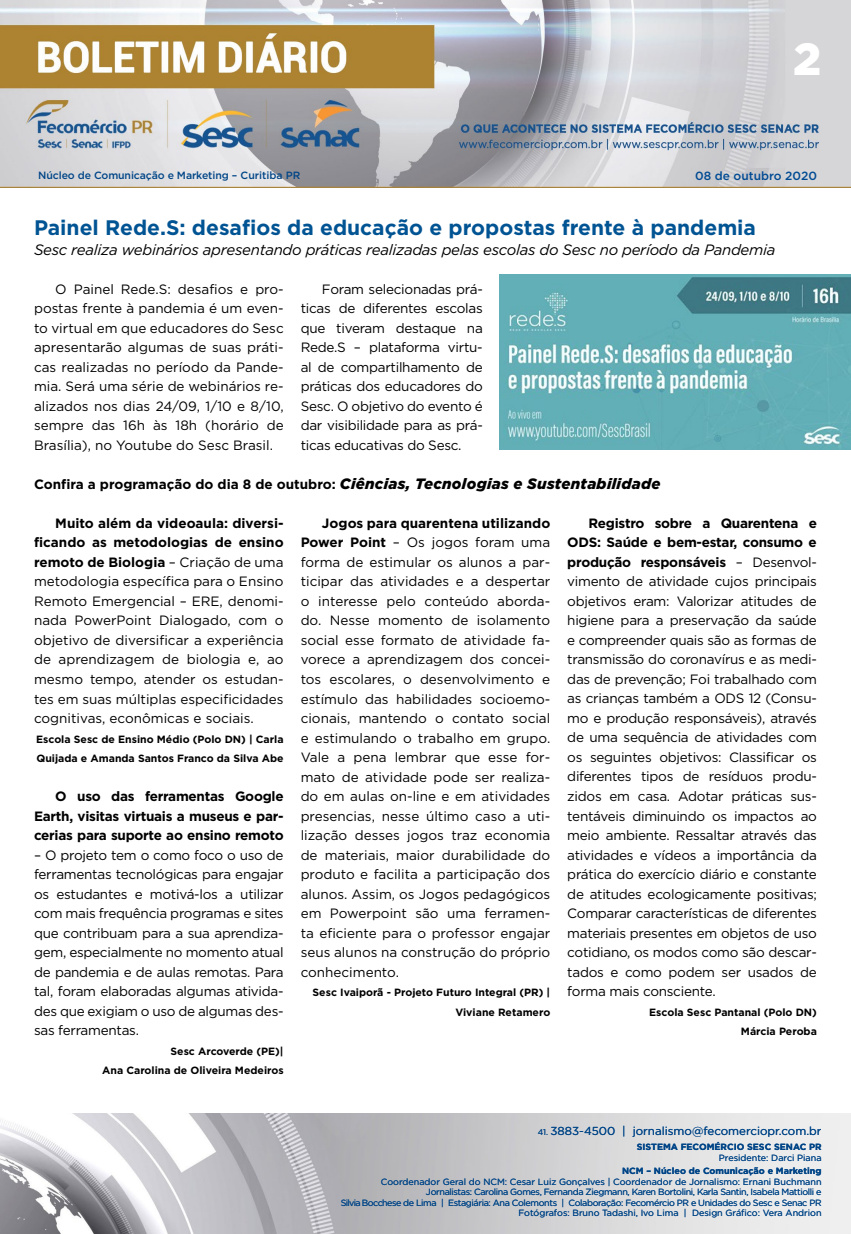
<style>
.page{position:relative;width:851px;height:1234px;background:#fff}
.page>*{position:absolute;margin:0;border:0;box-sizing:border-box;transform-origin:0 0}
.t1{font:900 45px "Gotham";color:#fff}
.t2{font:700 21px "Gotham";color:#005493}
.t3{font:italic 15px "Gotham";letter-spacing:-.02em;color:#000}
.t4{font:italic 900 15px "Gotham";letter-spacing:.02em;color:#000}
.t5{font:13.5px/19.5px "Gotham";letter-spacing:-.02em;color:#000;text-align:justify}
.t6{font:700 13.5px/19.5px "Gotham";letter-spacing:-.02em;color:#000;text-align:justify}
.t7{font:500 11.85px "Gotham";color:#004a93}
.t8{font:11.55px "Gotham";color:#004587}
.t9{font:700 10.5px/19.5px "Gotham";color:#000;text-align:right}
.t10{font:500 10.5px "Gotham";letter-spacing:-.01em;color:#004587}
.t11{font:9px/10.5px "Gotham";letter-spacing:-.04em;color:#004587;text-align:right}
.t12{font:700 9px "Gotham";color:#004587}
.t13{font:9px "Gotham";color:#004587}
.s1{font-weight:700;font-style:normal;font-size:13.5px}
.s2{font-weight:700}
.s3{font-size:8.25px}
</style>
<div class="page">
<img style="left:0;top:0;width:850px;height:188px">
<img style="left:0;top:1113px;width:850px;height:120px">
<img style="left:500px;top:274px;width:350px;height:176px">
<h1 class="t1" style="left:793px;top:28px;width:30px">2</h1>
<p class="t10" style="left:38px;top:168px;width:264px">Núcleo de Comunicação e Marketing – Curitiba PR</p>
<p class="t7" style="left:695px;top:167px;width:123px">08 de outubro 2020</p>
<h2 class="t2" style="left:34px;top:214px;width:723px">Painel Rede.S: desafios da educação e propostas frente à pandemia</h2>
<p class="t3" style="left:34px;top:240px;width:742px">Sesc realiza webinários apresentando práticas realizadas pelas escolas do Sesc no período da Pandemia</p>
<p class="t5" style="left:34px;top:279px;width:251px;text-indent:21px">O Painel Rede.S: desafios e pro&shy;postas frente à pandemia é um even&shy;to virtual em que educadores do Sesc apresentarão algumas de suas práti&shy;cas realizadas no período da Pande&shy;mia. Será uma série de webinários re&shy;alizados nos dias 24/09, 1/10 e 8/10, sempre das 16h às 18h (horário de Brasília), no Youtube do Sesc Brasil.</p>
<p class="t5" style="left:300px;top:279px;width:184px;text-indent:21px">Foram selecionadas prá&shy;ticas de diferentes escolas que tiveram destaque na Rede.S – plataforma virtu&shy;al de compartilhamento de práticas dos educadores do Sesc. O objetivo do evento é dar visibilidade para as prá&shy;ticas educativas do Sesc.</p>
<p class="t4" style="left:34px;top:473px;width:628px"><span class="s1">Confira a programação do dia 8 de outubro:</span> Ciências, Tecnologias e Sustentabilidade</p>
<p class="t5" style="left:300px;top:513px;width:251px;text-indent:21px"><span class="s2">Jogos para quarentena utilizando Power Point</span> – Os jogos foram uma forma de estimular os alunos a par&shy;ticipar das atividades e a despertar o interesse pelo conteúdo aborda&shy;do. Nesse momento de isolamento social esse formato de atividade fa&shy;vorece a aprendizagem dos concei&shy;tos escolares, o desenvolvimento e estímulo das habilidades socioemo&shy;cionais, mantendo o contato social e estimulando o trabalho em grupo.<br>Vale a pena lembrar que esse for&shy;mato de atividade pode ser realiza&shy;do em aulas on-line e em atividades presencias, nesse último caso a uti&shy;lização desses jogos traz economia de materiais, maior durabilidade do produto e facilita a participação dos alunos. Assim, os Jogos pedagógicos em Powerpoint são uma ferramen&shy;ta eficiente para o professor engajar seus alunos na construção do próprio conhecimento.</p>
<p class="t9" style="left:312px;top:982px;width:239px">Sesc Ivaiporã - Projeto Futuro Integral (PR) |<br>Viviane Retamero</p>
<p class="t5" style="left:34px;top:513px;width:251px;text-indent:21px"><span class="s2">Muito além da videoaula: diversi&shy;ficando as metodologias de ensino remoto de Biologia</span> – Criação de uma metodologia específica para o Ensino Remoto Emergencial – ERE, denomi&shy;nada PowerPoint Dialogado, com o objetivo de diversificar a experiência de aprendizagem de biologia e, ao mesmo tempo, atender os estudan&shy;tes em suas múltiplas especificidades cognitivas, econômicas e sociais.</p>
<p class="t9" style="left:36px;top:728px;width:249px;text-align:left">Escola Sesc de Ensino Médio (Polo DN) | Carla<br>Quijada e Amanda Santos Franco da Silva Abe</p>
<p class="t6" style="left:34px;top:786px;width:251px;text-indent:21px">O uso das ferramentas Google Earth, visitas virtuais a museus e par&shy;cerias para suporte ao ensino remoto</p>
<p class="t5" style="left:34px;top:844px;width:251px">– O projeto tem o como foco o uso de ferramentas tecnológicas para engajar os estudantes e motivá-los a utilizar com mais frequência programas e sites que contribuam para a sua aprendiza&shy;gem, especialmente no momento atual de pandemia e de aulas remotas. Para tal, foram elaboradas algumas ativida&shy;des que exigiam o uso de algumas des&shy;sas ferramentas.</p>
<p class="t9" style="left:102px;top:1040px;width:183px">Sesc Arcoverde (PE)|<br>Ana Carolina de Oliveira Medeiros</p>
<p class="t5" style="left:567px;top:513px;width:251px;text-indent:21px"><span class="s2">Registro sobre a Quarentena e ODS: Saúde e bem-estar, consumo e produção responsáveis</span> – Desenvol&shy;vimento de atividade cujos principais objetivos eram: Valorizar atitudes de higiene para a preservação da saúde e compreender quais são as formas de transmissão do coronavírus e as medi&shy;das de prevenção; Foi trabalhado com as crianças também a ODS 12 (Consu&shy;mo e produção responsáveis), através de uma sequência de atividades com os seguintes objetivos: Classificar os diferentes tipos de resíduos produ&shy;zidos em casa. Adotar práticas sus&shy;tentáveis diminuindo os impactos ao meio ambiente. Ressaltar através das atividades e vídeos a importância da prática do exercício diário e constante de atitudes ecologicamente positivas; Comparar características de diferentes materiais presentes em objetos de uso cotidiano, os modos como são descar&shy;tados e como podem ser usados de forma mais consciente.</p>
<p class="t9" style="left:649px;top:1001px;width:169px">Escola Sesc Pantanal (Polo DN)<br>Márcia Peroba</p>
<p class="t8" style="left:537px;top:1123px;width:285px"><span class="s3">41.</span> 3883-4500 | jornalismo@fecomerciopr.com.br</p>
<p class="t12" style="left:636px;top:1140px;width:186px">SISTEMA FECOMÉRCIO SESC SENAC PR</p>
<p class="t13" style="left:718px;top:1151px;width:104px">Presidente: Darci Piana</p>
<p class="t12" style="left:622px;top:1164px;width:201px">NCM – Núcleo de Comunicação e Marketing</p>
<p class="t11" style="left:341px;top:1175px;width:482px">Coordenador Geral do NCM: Cesar Luiz Gonçalves | Coordenador de Jornalismo: Ernani Buchmann Jornalistas: Carolina Gomes, Fernanda Ziegmann, Karen Bortolini, Karla Santin, Isabela Mattiolli e<br>Silvia Bocchese de Lima | Estagiária: Ana Colemonts | Colaboração: Fecomércio PR e Unidades do Sesc e Senac PR Fotógrafos: Bruno Tadashi, Ivo Lima | Design Gráfico: Vera Andrion</p>
</div>
